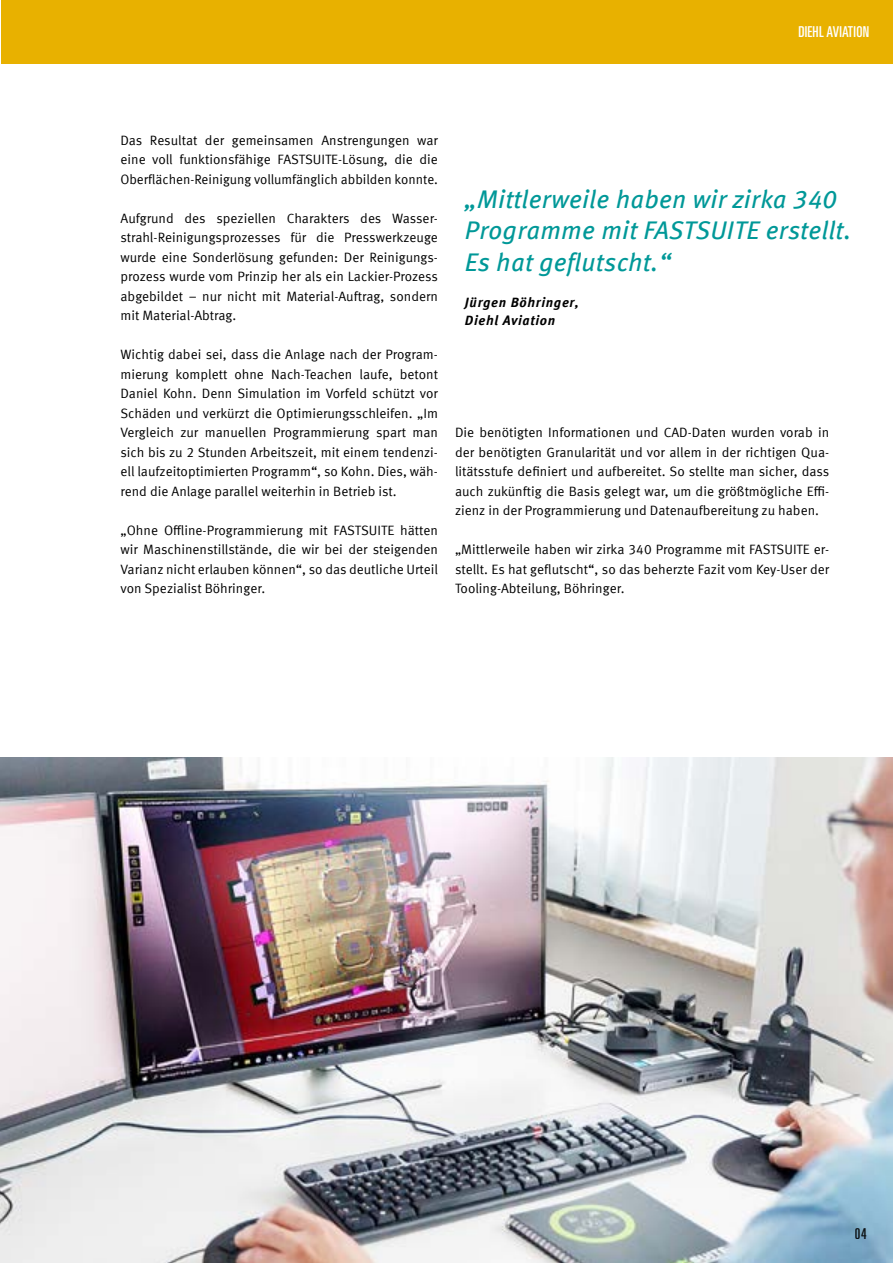
<style>
.page{position:relative;width:893px;height:1263px;background:#fff}
.page>*{position:absolute;margin:0;border:0;box-sizing:border-box;transform-origin:0 0}
.t1{font:italic 25.5px/31.5px "Meta Offc Pro";letter-spacing:.01em;color:#009898}
.t2{font:15px "Univers LT Pro Ult Cond";letter-spacing:.02em;color:#fff}
.t3{font:15px "Univers LT Pro Ult Cond";color:#000}
.t4{font:13.5px/19.5px "Meta Offc Pro Norm";color:#000;text-align:justify}
.t5{font:italic 700 13.5px/18px "Meta Offc Pro";letter-spacing:.05em;color:#000}
</style>
<div class="page">
<img style="left:0;top:757px;width:893px;height:506px">
<div style="left:1px;top:0;width:892px;height:64px;background:#e8b100"></div>
<p class="t2" style="left:798px;top:21px;width:72px">DIEHL AVIATION</p>
<p class="t4" style="left:120px;top:130px;width:319px">Das Resultat der gemeinsamen Anstrengungen war eine voll funktionsfähige FASTSUITE-Lösung, die die Oberflächen-Reinigung vollumfänglich abbilden konnte.</p>
<p class="t4" style="left:120px;top:208px;width:319px">Aufgrund des speziellen Charakters des Wasser&shy;strahl-Reinigungsprozesses für die Presswerkzeuge wurde eine Sonderlösung gefunden: Der Reinigungs&shy;prozess wurde vom Prinzip her als ein Lackier-Prozess abgebildet – nur nicht mit Material-Auftrag, sondern mit Material-Abtrag.</p>
<p class="t4" style="left:120px;top:344px;width:319px">Wichtig dabei sei, dass die Anlage nach der Program&shy;mierung komplett ohne Nach-Teachen laufe, betont Daniel Kohn. Denn Simulation im Vorfeld schützt vor Schäden und verkürzt die Optimierungsschleifen. „Im Vergleich zur manuellen Programmierung spart man sich bis zu 2 Stunden Arbeitszeit, mit einem tendenzi&shy;ell laufzeitoptimierten Programm“, so Kohn. Dies, wäh&shy;rend die Anlage parallel weiterhin in Betrieb ist.</p>
<p class="t4" style="left:120px;top:520px;width:319px">„Ohne Offline-Programmierung mit FASTSUITE hätten wir Maschinenstillstände, die wir bei der steigenden Varianz nicht erlauben können“, so das deutliche Urteil von Spezialist Böhringer.</p>
<h1 class="t1" style="left:465px;top:182px;width:388px">„Mittlerweile haben wir zirka 340<br>Programme mit FASTSUITE erstellt.<br>Es hat geflutscht.“</h1>
<p class="t5" style="left:465px;top:292px;width:115px">Jürgen Böhringer,<br>Diehl Aviation</p>
<p class="t4" style="left:455px;top:422px;width:376px">Die benötigten Informationen und CAD-Daten wurden vorab in der benötigten Granularität und vor allem in der richtigen Qua&shy;litätsstufe definiert und aufbereitet. So stellte man sicher, dass auch zukünftig die Basis gelegt war, um die größtmögliche Effi&shy;zienz in der Programmierung und Datenaufbereitung zu haben.</p>
<p class="t4" style="left:455px;top:539px;width:376px">„Mittlerweile haben wir zirka 340 Programme mit FASTSUITE er&shy;stellt. Es hat geflutscht“, so das beherzte Fazit vom Key-User der Tooling-Abteilung, Böhringer.</p>
<p class="t3" style="left:855px;top:1223px;width:14px">04</p>
</div>
